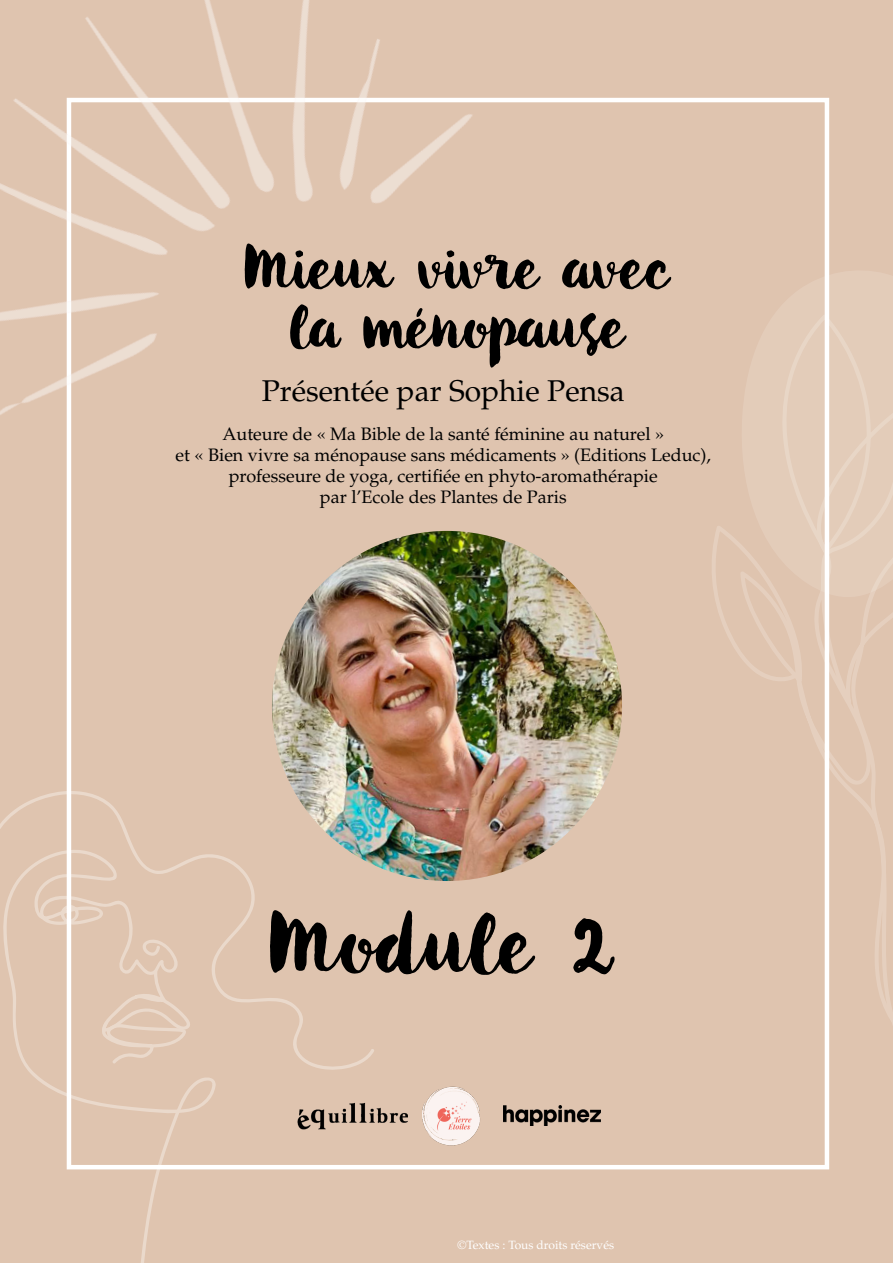
<style>
.page{position:relative;width:893px;height:1263px;background:#dfc4af}
.page>*{position:absolute;margin:0;border:0;box-sizing:border-box;transform-origin:0 0}
.t1{font:83.85px "Botanica Script";color:#000}
.t2{font:60.3px/59.1px "Botanica Script";letter-spacing:-.02em;color:#000;text-align:center}
.t3{font:30px "Palatino";color:#000}
.t4{font:18px/21px "Palatino";color:#000;text-align:center}
.t5{font:12px "Palatino";color:#fff}
</style>
<div class="page">
<svg style="left:739px;top:266px;width:154px;height:48px;background:#e1c9b6"></svg>
<svg style="left:708px;top:314px;width:185px;height:742px;background:#e1c8b4"></svg>
<svg style="left:0;top:1071px;width:216px;height:44px;background:#e0c6b3"></svg>
<svg style="left:134px;top:1077px;width:82px;height:186px;background:#e0c6b2"></svg>
<svg style="left:0;top:790px;width:375px;height:281px;background:#dfc5b1"></svg>
<img style="left:0;top:0;width:551px;height:591px">
<img style="left:272px;top:531px;width:350px;height:350px;border-radius:175px">
<img style="left:504px;top:1106px;width:96px;height:19px">
<img style="left:423px;top:1086px;width:58px;height:59px">
<img style="left:290px;top:1099px;width:118px;height:39px">
<h2 class="t2" style="left:245px;top:243px;width:429px">Mieux vivre avec la ménopause</h2>
<h3 class="t3" style="left:262px;top:373px;width:365px">Présentée par Sophie Pensa</h3>
<p class="t4" style="left:176px;top:424px;width:537px">Auteure de « Ma Bible de la santé féminine au naturel »<br>et « Bien vivre sa ménopause sans médicaments » (Editions Leduc), professeure de yoga, certifiée en phyto-aromathérapie<br>par l’Ecole des Plantes de Paris</p>
<h1 class="t1" style="left:270px;top:890px;width:350px">Module 2</h1>
<p class="t5" style="left:458px;top:1238px;width:158px">©Textes : Tous droits réservés</p>
</div>
